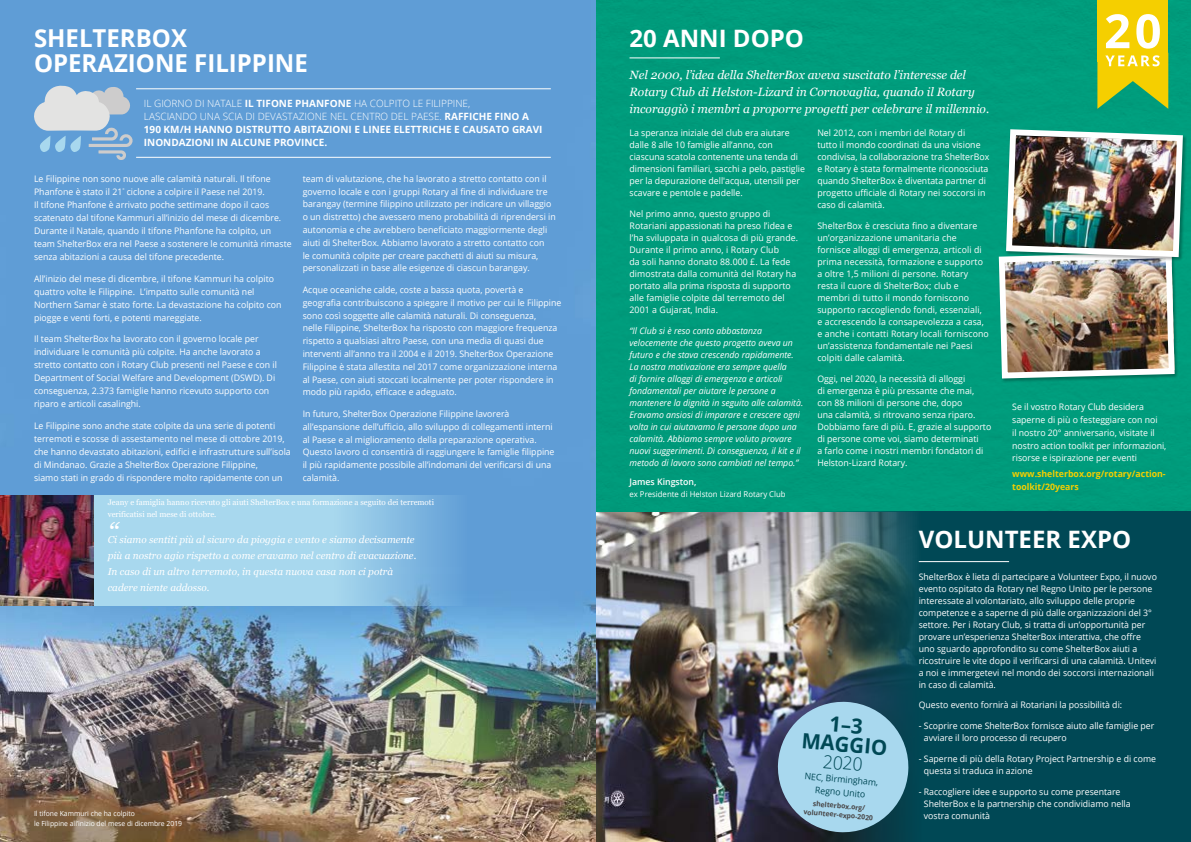
<style>
.page{position:relative;width:1191px;height:842px;background:#fff}
.page>*{position:absolute;margin:0;border:0;box-sizing:border-box;transform-origin:0 0}
.t1{font:italic 27px "Georgia";color:#fff}
.t2{font:700 24.7px/24.7px "Open Sans";color:#fff}
.t3{font:700 24px "Open Sans";color:#fff}
.t4{font:700 21px/19px "Open Sans";color:#004855;text-align:center}
.t5{font:300 18px "Open Sans";color:#004855}
.t6{font:italic 12px/17px "Georgia";color:#fff}
.t7{font:700 10px/13px "Open Sans";color:#fff}
.t8{font:italic 10px/16px "Georgia";color:#fff}
.t9{font:9px/12px "Open Sans";color:#fff}
.t10{font:italic 9px/12.1px "Open Sans";color:#fff}
.t11{font:700 9px/12.8px "Open Sans";color:#f5cf00}
.t12{font:9px/13px "Open Sans";color:#004855;text-align:center}
.t13{font:600 9px "Open Sans";color:#fff}
.t14{font:8px/12px "Georgia";color:#fff}
.t15{font:8px "Open Sans";color:#fff}
.t16{font:7px/10px "Open Sans";color:#fff}
.t17{font:700 7px/9px "Open Sans";color:#484647;text-align:center}
.s1{font-weight:300}
</style>
<div class="page">
<div style="left:595px;top:0;width:596px;height:512px;background:#009c7c"></div>
<img style="left:595px;top:512px;width:216px;height:330px">
<hr style="left:629px;top:57px;width:91px;height:1px;background:#fff">
<svg style="left:811px;top:512px;width:380px;height:330px;background:#0c4b56"></svg>
<img style="left:995px;top:126px;width:191px;height:255px">
<hr style="left:918px;top:561px;width:91px;height:1px;background:#fff">
<svg style="left:776px;top:700px;width:134px;height:134px;background:#86b1c6"></svg>
<img style="left:0;top:0;width:595px;height:842px">
<svg style="left:31px;top:85px;width:101px;height:76px;background:#9ebdd9"></svg>
<hr style="left:136px;top:89px;width:415px;height:1px;background:#fff">
<hr style="left:136px;top:157px;width:415px;height:1px;background:#fff">
<svg style="left:94px;top:495px;width:373px;height:111px;background:#9bcde9"></svg>
<img style="left:0;top:495px;width:94px;height:111px">
<div style="left:1097px;top:0;width:71px;height:62px;background:#f5cf00"></div>
<svg style="left:1097px;top:14px;width:71px;height:95px"></svg>
<h2 class="t2" style="left:34px;top:25px;width:275px">SHELTERBOX<br>OPERAZIONE FILIPPINE</h2>
<p class="t7" style="left:144px;top:96px;width:400px"><span class="s1">IL GIORNO DI NATALE</span> IL TIFONE PHANFONE <span class="s1">HA COLPITO LE FILIPPINE,<br>LASCIANDO UNA SCIA DI DEVASTAZIONE NEL CENTRO DEL PAESE.</span> RAFFICHE FINO A 190 KM/H HANNO DISTRUTTO ABITAZIONI E LINEE ELETTRICHE E CAUSATO GRAVI INONDAZIONI IN ALCUNE PROVINCE.</p>
<p class="t9" style="left:34px;top:172px;width:259px;line-height:13px">Le Filippine non sono nuove alle calamità naturali. Il tifone Phanfone è stato il 21<sup>°</sup> ciclone a colpire il Paese nel 2019.<br>Il tifone Phanfone è arrivato poche settimane dopo il caos scatenato dal tifone Kammuri all’inizio del mese di dicembre.<br>Durante il Natale, quando il tifone Phanfone ha colpito, un team ShelterBox era nel Paese a sostenere le comunità rimaste senza abitazioni a causa del tifone precedente.</p>
<p class="t9" style="left:34px;top:272px;width:249px;line-height:13px">All’inizio del mese di dicembre, il tifone Kammuri ha colpito quattro volte le Filippine. L’impatto sulle comunità nel Northern Samar è stato forte. La devastazione ha colpito con piogge e venti forti, e potenti mareggiate.</p>
<p class="t9" style="left:34px;top:332px;width:244px;line-height:13px">Il team ShelterBox ha lavorato con il governo locale per individuare le comunità più colpite. Ha anche lavorato a stretto contatto con i Rotary Club presenti nel Paese e con il Department of Social Welfare and Development (DSWD). Di conseguenza, 2.373 famiglie hanno ricevuto supporto con riparo e articoli casalinghi.</p>
<p class="t9" style="left:34px;top:419px;width:258px;line-height:13px">Le Filippine sono anche state colpite da una serie di potenti terremoti e scosse di assestamento nel mese di ottobre 2019, che hanno devastato abitazioni, edifici e infrastrutture sull’isola di Mindanao. Grazie a ShelterBox Operazione Filippine,<br>siamo stati in grado di rispondere molto rapidamente con un</p>
<p class="t9" style="left:303px;top:172px;width:254px;line-height:12.8px">team di valutazione, che ha lavorato a stretto contatto con il governo locale e con i gruppi Rotary al fine di individuare tre barangay (termine filippino utilizzato per indicare un villaggio o un distretto) che avessero meno probabilità di riprendersi in autonomia e che avrebbero beneficiato maggiormente degli aiuti di ShelterBox. Abbiamo lavorato a stretto contatto con<br>le comunità colpite per creare pacchetti di aiuti su misura, personalizzati in base alle esigenze di ciascun barangay.</p>
<p class="t9" style="left:303px;top:283px;width:260px;line-height:12.8px">Acque oceaniche calde, coste a bassa quota, povertà e geografia contribuiscono a spiegare il motivo per cui le Filippine sono così soggette alle calamità naturali. Di conseguenza,<br>nelle Filippine, ShelterBox ha risposto con maggiore frequenza rispetto a qualsiasi altro Paese, con una media di quasi due interventi all’anno tra il 2004 e il 2019. ShelterBox Operazione Filippine è stata allestita nel 2017 come organizzazione interna al Paese, con aiuti stoccati localmente per poter rispondere in modo più rapido, efficace e adeguato.</p>
<p class="t9" style="left:303px;top:407px;width:253px;line-height:12.8px">In futuro, ShelterBox Operazione Filippine lavorerà all’espansione dell’ufficio, allo sviluppo di collegamenti interni al Paese e al miglioramento della preparazione operativa.<br>Questo lavoro ci consentirà di raggiungere le famiglie filippine il più rapidamente possibile all’indomani del verificarsi di una calamità.</p>
<p class="t14" style="left:108px;top:496px;width:328px">Jeany e famiglia hanno ricevuto gli aiuti ShelterBox e una formazione a seguito dei terremoti verificatisi nel mese di ottobre.</p>
<h1 class="t1" style="left:108px;top:516px;width:12px">“</h1>
<p class="t8" style="left:108px;top:532px;width:310px">Ci siamo sentiti più al sicuro da pioggia e vento e siamo decisamente più a nostro agio rispetto a come eravamo nel centro di evacuazione.<br>In caso di un altro terremoto, in questa nuova casa non ci potrà cadere niente addosso.</p>
<p class="t16" style="left:34px;top:809px;width:150px">Il tifone Kammuri che ha colpito<br>le Filippine all’inizio del mese di dicembre 2019</p>
<h3 class="t3" style="left:629px;top:21px;width:176px">20 ANNI DOPO</h3>
<h3 class="t6" style="left:629px;top:67px;width:361px">Nel 2000, l’idea della ShelterBox aveva suscitato l’interesse del<br>Rotary Club di Helston-Lizard in Cornovaglia, quando il Rotary incoraggiò i membri a proporre progetti per celebrare il millennio.</h3>
<p class="t9" style="left:629px;top:127px;width:177px">La speranza iniziale del club era aiutare dalle 8 alle 10 famiglie all’anno, con ciascuna scatola contenente una tenda di dimensioni familiari, sacchi a pelo, pastiglie per la depurazione dell'acqua, utensili per scavare e pentole e padelle.</p>
<p class="t9" style="left:629px;top:207px;width:170px">Nel primo anno, questo gruppo di Rotariani appassionati ha preso l’idea e l’ha sviluppata in qualcosa di più grande.<br>Durante il primo anno, i Rotary Club<br>da soli hanno donato 88.000 £. La fede dimostrata dalla comunità del Rotary ha portato alla prima risposta di supporto alle famiglie colpite dal terremoto del 2001 a Gujarat, India.</p>
<p class="t10" style="left:629px;top:324px;width:175px">“Il Club si è reso conto abbastanza velocemente che questo progetto aveva un futuro e che stava crescendo rapidamente.<br>La nostra motivazione era sempre quella<br>di fornire alloggi di emergenza e articoli fondamentali per aiutare le persone a mantenere la dignità in seguito alle calamità.<br>Eravamo ansiosi di imparare e crescere ogni volta in cui aiutavamo le persone dopo una calamità. Abbiamo sempre voluto provare nuovi suggerimenti. Di conseguenza, il kit e il metodo di lavoro sono cambiati nel tempo.”</p>
<p class="t13" style="left:629px;top:476px;width:68px">James Kingston,</p>
<p class="t15" style="left:629px;top:489px;width:158px">ex Presidente di Helston Lizard Rotary Club</p>
<p class="t9" style="left:817px;top:127px;width:173px">Nel 2012, con i membri del Rotary di<br>tutto il mondo coordinati da una visione condivisa, la collaborazione tra ShelterBox e Rotary è stata formalmente riconosciuta quando ShelterBox è diventata partner di progetto ufficiale di Rotary nei soccorsi in caso di calamità.</p>
<p class="t9" style="left:817px;top:219px;width:173px">ShelterBox è cresciuta fino a diventare un’organizzazione umanitaria che fornisce alloggi di emergenza, articoli di prima necessità, formazione e supporto a oltre 1,5 milioni di persone. Rotary resta il cuore di ShelterBox; club e membri di tutto il mondo forniscono supporto raccogliendo fondi, essenziali, e accrescendo la consapevolezza a casa, e anche i contatti Rotary locali forniscono un’assistenza fondamentale nei Paesi colpiti dalle calamità.</p>
<p class="t9" style="left:817px;top:372px;width:175px">Oggi, nel 2020, la necessità di alloggi<br>di emergenza è più pressante che mai,<br>con 88 milioni di persone che, dopo<br>una calamità, si ritrovano senza riparo.<br>Dobbiamo fare di più. E, grazie al supporto di persone come voi, siamo determinati<br>a farlo come i nostri membri fondatori di Helston-Lizard Rotary.</p>
<p class="t9" style="left:1012px;top:400px;width:156px;line-height:12.8px">Se il vostro Rotary Club desidera saperne di più o festeggiare con noi<br>il nostro 20° anniversario, visitate il nostro action toolkit per informazioni, risorse e ispirazione per eventi</p>
<p class="t11" style="left:1012px;top:467px;width:155px">www.shelterbox.org/rotary/action&shy;toolkit/20years</p>
<h3 class="t4" style="left:804px;top:711px;width:87px;rotate:5deg">1–3<br>MAGGIO</h3>
<h3 class="t5" style="left:824px;top:749px;width:41px;rotate:5deg">2020</h3>
<p class="t12" style="left:805px;top:769px;width:75px;rotate:5deg">NEC, Birmingham,<br>Regno Unito</p>
<p class="t17" style="left:805px;top:798px;width:71px;rotate:5deg">shelterbox.org/ volunteer-expo-2020</p>
<h3 class="t3" style="left:918px;top:522px;width:214px">VOLUNTEER EXPO</h3>
<p class="t9" style="left:918px;top:570px;width:240px">ShelterBox è lieta di partecipare a Volunteer Expo, il nuovo evento ospitato da Rotary nel Regno Unito per le persone interessate al volontariato, allo sviluppo delle proprie competenze e a saperne di più dalle organizzazioni del 3° settore. Per i Rotary Club, si tratta di un’opportunità per provare un’esperienza ShelterBox interattiva, che offre uno sguardo approfondito su come ShelterBox aiuti a ricostruire le vite dopo il verificarsi di una calamità. Unitevi a noi e immergetevi nel mondo dei soccorsi internazionali in caso di calamità.</p>
<p class="t9" style="left:918px;top:699px;width:205px">Questo evento fornirà ai Rotariani la possibilità di:</p>
<p class="t9" style="left:924px;top:719px;width:232px;text-indent:-5px">- Scoprire come ShelterBox fornisce aiuto alle famiglie per avviare il loro processo di recupero</p>
<p class="t9" style="left:924px;top:752px;width:234px;text-indent:-5px">- Saperne di più della Rotary Project Partnership e di come questa si traduca in azione</p>
<p class="t9" style="left:924px;top:785px;width:208px;text-indent:-5px">- Raccogliere idee e supporto su come presentare<br>ShelterBox e la partnership che condividiamo nella vostra comunità</p>
</div>
